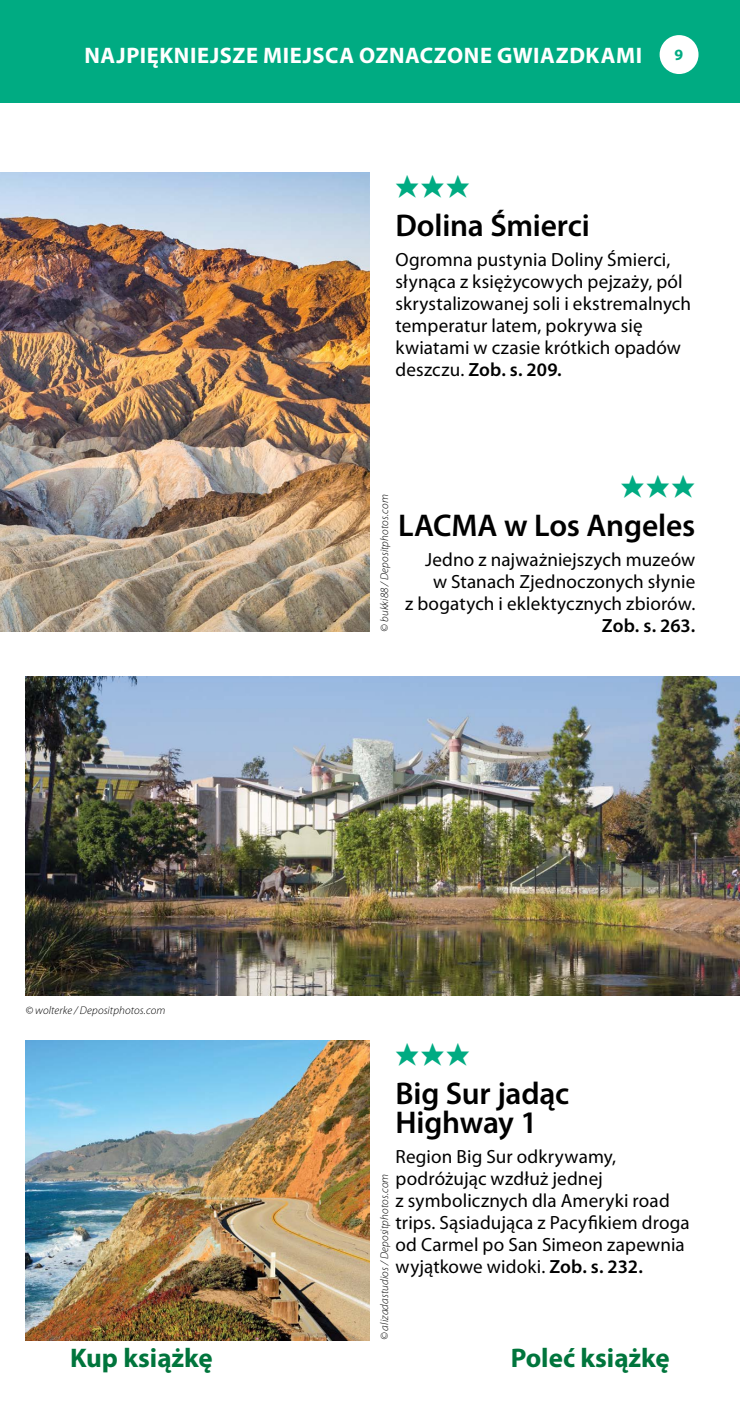
<style>
.page{position:relative;width:740px;height:1404px;background:#fff}
.page>*{position:absolute;margin:0;border:0;box-sizing:border-box;transform-origin:0 0}
.t1{font:38.25px "Michelin";letter-spacing:.035em;color:#00ab82}
.t2{font:600 31.5px/29.2px "Myriad Pro";letter-spacing:-.005em;color:#000}
.t3{font:700 27px "Myriad Pro";color:#00753c}
.t4{font:700 22.5px "Myriad Pro";letter-spacing:.03em;color:#fff}
.t5{font:19.12px/21.8px "Myriad Pro";letter-spacing:.005em;color:#000}
.t6{font:600 19.12px "Myriad Pro";color:#000}
.t7{font:700 15.75px "Myriad Pro";color:#00ab82}
.t8{font:italic 300 11.25px "Myriad Pro";letter-spacing:.01em;color:#000}
.s1{font-weight:600}
</style>
<div class="page">
<div style="left:0;top:0;width:740px;height:102px;background:#00ab82"></div>
<div style="left:659px;top:35px;width:39px;height:39px;background:#fff;border-radius:50%"></div>
<img style="left:26px;top:1040px;width:344px;height:299px">
<img style="left:26px;top:676px;width:714px;height:319px">
<img style="left:0;top:172px;width:370px;height:459px">
<p class="t4" style="left:85px;top:40px;width:559px">NAJPIĘKNIEJSZE MIEJSCA OZNACZONE GWIAZDKAMI</p>
<p class="t7" style="left:674px;top:44px;width:10px">9</p>
<h1 class="t1" style="left:395px;top:161px;width:76px">aaa</h1>
<h2 class="t2" style="left:395px;top:210px;width:196px">Dolina Śmierci</h2>
<p class="t5" style="left:395px;top:248px;width:297px">Ogromna pustynia Doliny Śmierci, słynąca z księżycowych pejzaży, pól skrystalizowanej soli i ekstremalnych temperatur latem, pokrywa się kwiatami w czasie krótkich opadów deszczu. <span class="s1">Zob. s. 209.</span></p>
<p class="t8" style="left:26px;top:1003px;width:141px">© wolterke / Depositphotos.com</p>
<p class="t8" style="left:378px;top:631px;width:139px;rotate:-90deg">© bukki88 / Depositphotos.com</p>
<h1 class="t1" style="left:621px;top:461px;width:76px">aaa</h1>
<h2 class="t2" style="left:398px;top:510px;width:298px">LACMA w Los Angeles</h2>
<p class="t5" style="left:405px;top:548px;width:292px;text-align:right">Jedno z najważniejszych muzeów<br>w Stanach Zjednoczonych słynie<br>z bogatych i eklektycznych zbiorów.</p>
<p class="t6" style="left:602px;top:613px;width:95px">Zob. s. 263.</p>
<h1 class="t1" style="left:395px;top:1029px;width:76px">aaa</h1>
<h2 class="t2" style="left:395px;top:1077px;width:175px">Big Sur jadąc<br>Highway 1</h2>
<p class="t5" style="left:395px;top:1145px;width:296px">Region Big Sur odkrywamy, podróżując wzdłuż jednej<br>z symbolicznych dla Ameryki road trips. Sąsiadująca z Pacyfikiem droga od Carmel po San Simeon zapewnia wyjątkowe widoki. <span class="s1">Zob. s. 232.</span></p>
<p class="t8" style="left:378px;top:1339px;width:168px;rotate:-90deg">© alizadastudios / Depositphotos.com</p>
<h3 class="t3" style="left:70px;top:1340px;width:144px">Kup książkę</h3>
<h3 class="t3" style="left:511px;top:1340px;width:161px">Poleć książkę</h3>
</div>
